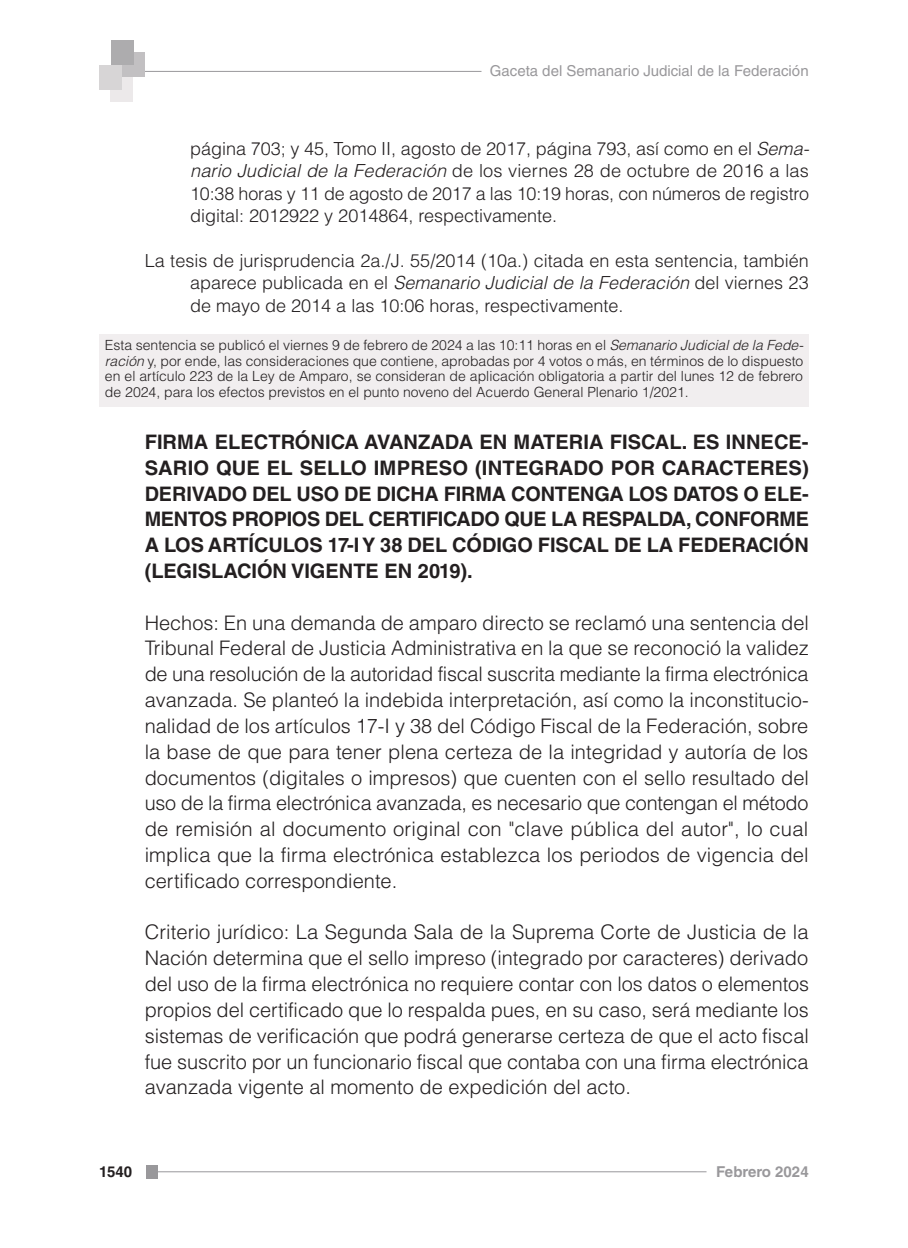
<style>
.page{position:relative;width:908px;height:1248px;background:#fff}
.page>*{position:absolute;margin:0;border:0;box-sizing:border-box;transform-origin:0 0}
.t1{font:300 20px/25.8px "Helvetica LT Std";color:#231f20;text-align:justify}
.t2{font:700 20px/25.8px "Helvetica LT Std";color:#231f20;text-align:justify}
.t3{font:300 18px/22.4px "Helvetica LT Std";color:#231f20;text-align:justify}
.t4{font:15px "Helvetica LT Std";color:#99989b}
.t5{font:700 15px "Helvetica LT Std";color:#99989b}
.t6{font:700 15px "Helvetica LT Std";color:#231f20}
.t7{font:300 14px/15.8px "Helvetica LT Std";color:#231f20;text-align:justify}
.s1{font-style:italic}
</style>
<div class="page">
<hr style="left:144px;top:71px;width:337px;height:1px;background:#99989b">
<div style="left:111px;top:77px;width:22px;height:25px;background:#ece9ea"></div>
<div style="left:99px;top:65px;width:23px;height:24px;background:#d7d5d6"></div>
<div style="left:122px;top:52px;width:22px;height:25px;background:#c2c0c2"></div>
<div style="left:111px;top:40px;width:22px;height:25px;background:#adacae"></div>
<hr style="left:157px;top:1171px;width:549px;height:1px;background:#99989b">
<div style="left:146px;top:1164px;width:12px;height:14px;background:#99989b"></div>
<div style="left:99px;top:334px;width:709px;height:73px;background:#f1eeef"></div>
<p class="t4" style="left:489px;top:62px;width:320px">Gaceta del Semanario Judicial de la Federación</p>
<p class="t3" style="left:190px;top:137px;width:620px">página 703; y 45, Tomo II, agosto de 2017, página 793, así como en el <span class="s1">Sema&shy;nario Judicial de la Federación</span> de los viernes 28 de octubre de 2016 a las 10:38 horas y 11 de agosto de 2017 a las 10:19 horas, con números de registro digital: 2012922 y 2014864, respectivamente.</p>
<p class="t3" style="left:190px;top:249px;width:620px;text-indent:-45px">La tesis de jurisprudencia 2a./J. 55/2014 (10a.) citada en esta sentencia, también aparece publicada en el <span class="s1">Semanario Judicial de la Federación</span> del viernes 23 de mayo de 2014 a las 10:06 horas, respectivamente.</p>
<p class="t7" style="left:105px;top:337px;width:699px">Esta sentencia se publicó el viernes 9 de febrero de 2024 a las 10:11 horas en el <span class="s1">Semanario Judicial de la Fede&shy;ración</span> y, por ende, las consideraciones que contiene, aprobadas por 4 votos o más, en términos de lo dispuesto en el artículo 223 de la Ley de Amparo, se consideran de aplicación obligatoria a partir del lunes 12 de febrero de 2024, para los efectos previstos en el punto noveno del Acuerdo General Plenario 1/2021.</p>
<p class="t2" style="left:145px;top:428px;width:665px">FIRMA ELECTRÓNICA AVANZADA EN MATERIA FISCAL. ES INNECE-SARIO QUE EL SELLO IMPRESO (INTEGRADO POR CARACTERES)<br>DERIVADO DEL USO DE DICHA FIRMA CONTENGA LOS DATOS O ELE-MENTOS PROPIOS DEL CERTIFICADO QUE LA RESPALDA, CONFORME A LOS ARTÍCULOS 17-I Y 38 DEL CÓDIGO FISCAL DE LA FEDERACIÓN (LEGISLACIÓN VIGENTE EN 2019).</p>
<p class="t1" style="left:145px;top:609px;width:665px">Hechos: En una demanda de amparo directo se reclamó una sentencia del Tribunal Federal de Justicia Administrativa en la que se reconoció la validez de una resolución de la autoridad fiscal suscrita mediante la firma electrónica avanzada. Se planteó la indebida interpretación, así como la inconstitucio&shy;nalidad de los artículos 17-I y 38 del Código Fiscal de la Federación, sobre la base de que para tener plena certeza de la integridad y autoría de los documentos (digitales o impresos) que cuenten con el sello resultado del uso de la firma electrónica avanzada, es necesario que contengan el método de remisión al documento original con "clave pública del autor", lo cual implica que la firma electrónica establezca los periodos de vigencia del certificado correspondiente.</p>
<p class="t1" style="left:145px;top:919px;width:665px">Criterio jurídico: La Segunda Sala de la Suprema Corte de Justicia de la Nación determina que el sello impreso (integrado por caracteres) derivado del uso de la firma electrónica no requiere contar con los datos o elementos propios del certificado que lo respalda pues, en su caso, será mediante los sistemas de verificación que podrá generarse certeza de que el acto fiscal fue suscrito por un funcionario fiscal que contaba con una firma electrónica avanzada vigente al momento de expedición del acto.</p>
<p class="t6" style="left:99px;top:1162px;width:34px">1540</p>
<p class="t5" style="left:715px;top:1162px;width:94px">Febrero 2024</p>
</div>
